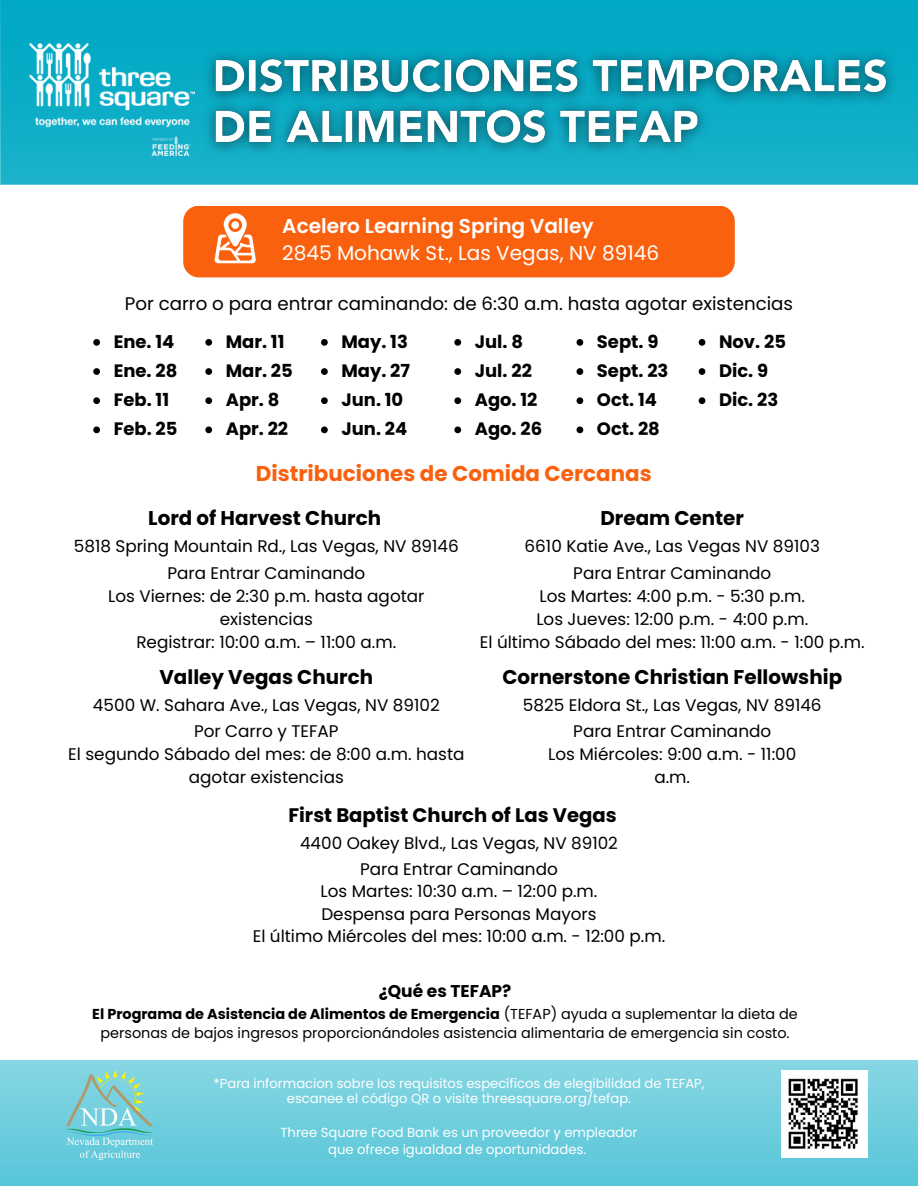
<style>
.page{position:relative;width:918px;height:1188px;background:#fff}
.page>*{position:absolute;margin:0;border:0;box-sizing:border-box;transform-origin:0 0}
.t1{font:700 21.45px "Poppins";color:#fa610e}
.t2{font:20.1px "Poppins";color:#fff}
.t3{font:600 20.1px "Poppins";color:#fff}
.t4{font:700 19.95px "Poppins";color:#000}
.t5{font:700 19.65px "Poppins";color:#000}
.t6{font:18.3px "Poppins";color:#000}
.t7{font:700 18px "Poppins";color:#000}
.t8{font:700 17.1px "Poppins";color:#000}
.t9{font:16.8px/23px "Poppins";color:#000;text-align:center}
.t10{font:14.4px/19.2px "Poppins";color:#000;text-align:center}
.t11{font:13.2px/17.5px "Poppins";color:#fff;text-align:center}
.s1{font-weight:700}
</style>
<div class="page">
<div style="left:183px;top:206px;width:552px;height:71px;background:#fa610e;border-radius:16px"></div>
<svg style="left:214px;top:213px;width:42px;height:50px"></svg>
<div style="left:1px;top:0;width:917px;height:184px;background:linear-gradient(to bottom,#00a8c4,#1ab1ca)"></div>
<img style="left:30px;top:43px;width:164px;height:113px">
<div style="left:0;top:1061px;width:918px;height:125px;background:linear-gradient(to bottom,#87d6e3,#57c6d8)"></div>
<img style="left:66px;top:1070px;width:88px;height:90px">
<img style="left:781px;top:1071px;width:87px;height:87px">
<img style="left:196px;top:41px;width:709px;height:122px">
<svg style="left:93px;top:339px;width:7px;height:7px"></svg>
<svg style="left:93px;top:368px;width:7px;height:7px"></svg>
<svg style="left:93px;top:397px;width:7px;height:7px"></svg>
<svg style="left:93px;top:427px;width:7px;height:6px"></svg>
<svg style="left:205px;top:339px;width:7px;height:7px"></svg>
<svg style="left:205px;top:368px;width:7px;height:7px"></svg>
<svg style="left:205px;top:397px;width:7px;height:7px"></svg>
<svg style="left:205px;top:427px;width:7px;height:6px"></svg>
<svg style="left:321px;top:339px;width:7px;height:7px"></svg>
<svg style="left:321px;top:368px;width:7px;height:7px"></svg>
<svg style="left:321px;top:397px;width:7px;height:7px"></svg>
<svg style="left:321px;top:427px;width:7px;height:6px"></svg>
<svg style="left:454px;top:339px;width:7px;height:7px"></svg>
<svg style="left:454px;top:368px;width:7px;height:7px"></svg>
<svg style="left:454px;top:397px;width:7px;height:7px"></svg>
<svg style="left:454px;top:427px;width:7px;height:6px"></svg>
<svg style="left:699px;top:339px;width:6px;height:7px"></svg>
<svg style="left:699px;top:368px;width:6px;height:7px"></svg>
<svg style="left:699px;top:397px;width:6px;height:7px"></svg>
<svg style="left:577px;top:339px;width:6px;height:7px"></svg>
<svg style="left:577px;top:368px;width:6px;height:7px"></svg>
<svg style="left:577px;top:397px;width:6px;height:7px"></svg>
<svg style="left:577px;top:427px;width:6px;height:6px"></svg>
<p class="t3" style="left:282px;top:212px;width:313px">Acelero Learning Spring Valley</p>
<p class="t2" style="left:282px;top:239px;width:378px">2845 Mohawk St., Las Vegas, NV 89146</p>
<p class="t6" style="left:125px;top:291px;width:670px">Por carro o para entrar caminando: de 6:30 a.m. hasta agotar existencias</p>
<p class="t7" style="left:114px;top:329px;width:62px">Ene. 14</p>
<p class="t7" style="left:114px;top:358px;width:65px">Ene. 28</p>
<p class="t7" style="left:114px;top:387px;width:57px">Feb. 11</p>
<p class="t7" style="left:114px;top:417px;width:65px">Feb. 25</p>
<p class="t7" style="left:226px;top:329px;width:60px">Mar. 11</p>
<p class="t7" style="left:226px;top:358px;width:69px">Mar. 25</p>
<p class="t7" style="left:226px;top:387px;width:55px">Apr. 8</p>
<h2 class="t7" style="left:226px;top:417px;width:64px">Apr. 22</h2>
<h2 class="t7" style="left:341px;top:329px;width:68px">May. 13</h2>
<h2 class="t7" style="left:341px;top:358px;width:70px">May. 27</h2>
<h5 class="t7" style="left:341px;top:387px;width:63px">Jun. 10</h5>
<h5 class="t7" style="left:341px;top:417px;width:67px">Jun. 24</h5>
<h5 class="t7" style="left:475px;top:329px;width:50px">Jul. 8</h5>
<h5 class="t7" style="left:475px;top:358px;width:59px">Jul. 22</h5>
<h2 class="t7" style="left:475px;top:387px;width:64px">Ago. 12</h2>
<h2 class="t7" style="left:475px;top:417px;width:69px">Ago. 26</h2>
<h5 class="t7" style="left:597px;top:329px;width:63px">Sept. 9</h5>
<h2 class="t7" style="left:597px;top:358px;width:73px">Sept. 23</h2>
<h5 class="t7" style="left:597px;top:387px;width:62px">Oct. 14</h5>
<h5 class="t7" style="left:597px;top:417px;width:65px">Oct. 28</h5>
<p class="t1" style="left:256px;top:459px;width:397px">Distribuciones de Comida Cercanas</p>
<h5 class="t7" style="left:719px;top:329px;width:68px">Nov. 25</h5>
<h5 class="t7" style="left:719px;top:358px;width:51px">Dic. 9</h5>
<h5 class="t7" style="left:719px;top:387px;width:61px">Dic. 23</h5>
<p class="t4" style="left:148px;top:505px;width:234px">Lord of Harvest Church</p>
<p class="t9" style="left:74px;top:535px;width:387px">5818 Spring Mountain Rd., Las Vegas, NV 89146</p>
<h2 class="t9" style="left:108px;top:562px;width:318px">Para Entrar Caminando<br>Los Viernes: de 2:30 p.m. hasta agotar existencias<br>Registrar: 10:00 a.m. – 11:00 a.m.</h2>
<p class="t4" style="left:600px;top:505px;width:145px">Dream Center</p>
<p class="t9" style="left:525px;top:535px;width:297px">6610 Katie Ave., Las Vegas NV 89103</p>
<p class="t9" style="left:480px;top:562px;width:386px">Para Entrar Caminando<br>Los Martes: 4:00 p.m. - 5:30 p.m.<br>Los Jueves: 12:00 p.m. - 4:00 p.m.<br>El último Sábado del mes: 11:00 a.m. - 1:00 p.m.</p>
<h3 class="t4" style="left:502px;top:663px;width:341px">Cornerstone Christian Fellowship</h3>
<h5 class="t9" style="left:523px;top:694px;width:300px">5825 Eldora St., Las Vegas, NV 89146</h5>
<p class="t9" style="left:548px;top:720px;width:250px">Para Entrar Caminando<br>Los Miércoles: 9:00 a.m. - 11:00 a.m.</p>
<p class="t4" style="left:159px;top:663px;width:215px">Valley Vegas Church</p>
<p class="t9" style="left:93px;top:694px;width:348px">4500 W. Sahara Ave., Las Vegas, NV 89102</p>
<p class="t9" style="left:68px;top:720px;width:398px">Por Carro y TEFAP<br>El segundo Sábado del mes: de 8:00 a.m. hasta agotar existencias</p>
<p class="t5" style="left:289px;top:802px;width:330px">First Baptist Church of Las Vegas</p>
<p class="t9" style="left:300px;top:832px;width:319px">4400 Oakey Blvd., Las Vegas, NV 89102</p>
<p class="t9" style="left:253px;top:858px;width:414px;line-height:22.5px">Para Entrar Caminando<br>Los Martes: 10:30 a.m. – 12:00 p.m.<br>Despensa para Personas Mayors<br>El último Miércoles del mes: 10:00 a.m. - 12:00 p.m.</p>
<p class="t8" style="left:379px;top:979px;width:134px">¿Qué es TEFAP?</p>
<p class="t10" style="left:92px;top:1004px;width:707px"><span class="s1">El Programa de Asistencia de Alimentos de Emergencia</span> (TEFAP) ayuda a suplementar la dieta de personas de bajos ingresos proporcionándoles asistencia alimentaria de emergencia sin costo.</p>
<p class="t11" style="left:214px;top:1075px;width:492px;line-height:15.5px">*Para informacion sobre los requisitos específicos de elegibilidad de TEFAP, escanee el código QR o visite threesquare.org/tefap.</p>
<p class="t11" style="left:280px;top:1123px;width:359px">Three Square Food Bank es un proveedor y empleador que ofrece igualdad de oportunidades.</p>
</div>
